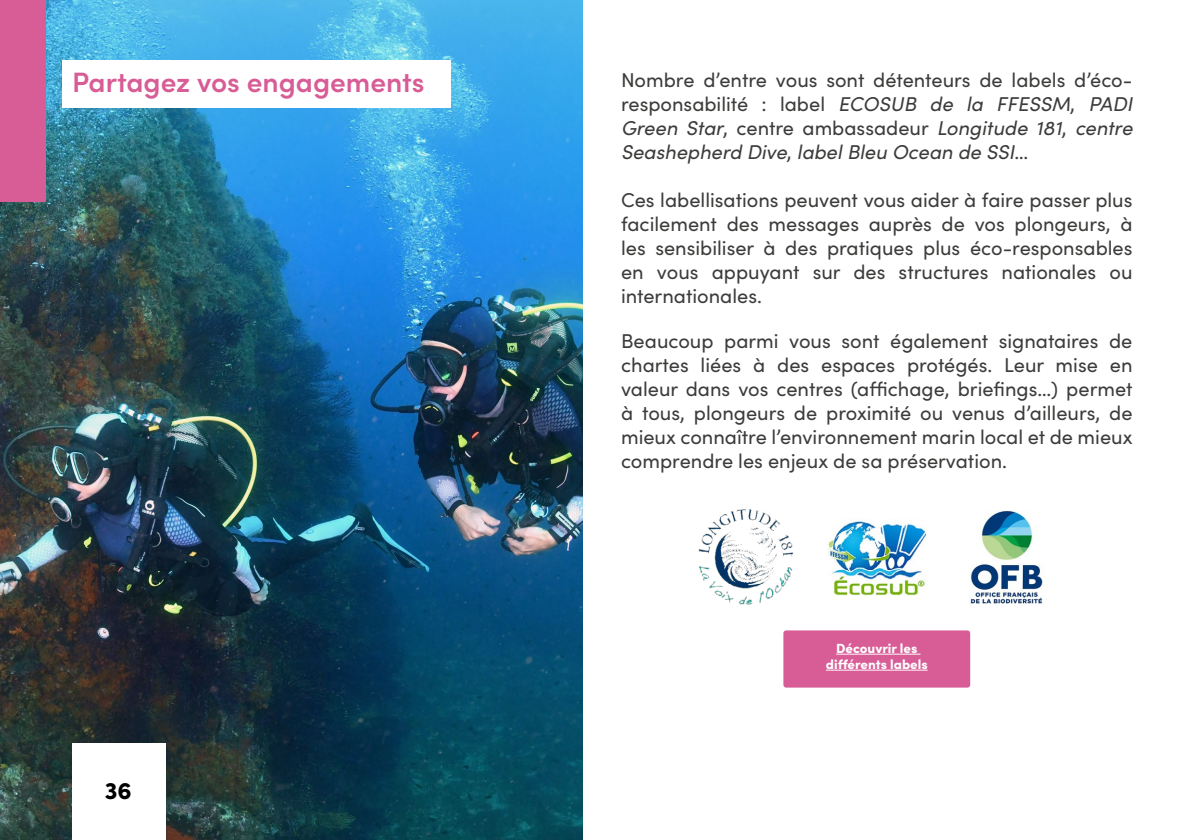
<style>
.page{position:relative;width:1191px;height:840px;background:#fff}
.page>*{position:absolute;margin:0;border:0;box-sizing:border-box;transform-origin:0 0}
.t1{font:600 28px "Sofia Pro";color:#d85c96}
.t2{font:900 24px "Sofia Pro";color:#000}
.t3{font:20px/24px "Sofia Pro";color:#3c3c3b;text-align:justify}
.t4{font:900 13.4px/16px "Sofia Pro";color:#fff;text-align:center}
.s1{font-style:italic}
</style>
<div class="page">
<img style="left:0;top:0;width:583px;height:839px">
<div style="left:62px;top:60px;width:389px;height:48px;background:#fff"></div>
<img style="left:698px;top:509px;width:96px;height:96px">
<img style="left:827px;top:521px;width:100px;height:74px">
<img style="left:970px;top:510px;width:73px;height:93px">
<div style="left:72px;top:743px;width:94px;height:96px;background:#fff"></div>
<div style="left:0;top:0;width:46px;height:201px;background:#d85c96"></div>
<div style="left:783px;top:630px;width:187px;height:57px;background:#d85c96"></div>
<hr style="left:836px;top:653px;width:84px;height:1px;background:#fff">
<hr style="left:826px;top:669px;width:101px;height:1px;background:#fff">
<h1 class="t1" style="left:72px;top:61px;width:354px">Partagez vos engagements</h1>
<p class="t3" style="left:621px;top:66px;width:513px">Nombre d’entre vous sont détenteurs de labels d’éco&shy;responsabilité : label <span class="s1">ECOSUB de la FFESSM</span>, <span class="s1">PADI Green Star</span>, centre ambassadeur <span class="s1">Longitude 181</span>, <span class="s1">centre Seashepherd Dive</span>, <span class="s1">label Bleu Ocean de SSI</span>…</p>
<p class="t3" style="left:621px;top:186px;width:513px">Ces labellisations peuvent vous aider à faire passer plus facilement des messages auprès de vos plongeurs, à les sensibiliser à des pratiques plus éco-responsables en vous appuyant sur des structures nationales ou internationales.</p>
<p class="t3" style="left:621px;top:327px;width:513px">Beaucoup parmi vous sont également signataires de chartes liées à des espaces protégés. Leur mise en valeur dans vos centres (affichage, briefings…) permet à tous, plongeurs de proximité ou venus d’ailleurs, de mieux connaître l’environnement marin local et de mieux comprendre les enjeux de sa préservation.</p>
<p class="t2" style="left:105px;top:771px;width:28px">36</p>
<p class="t4" style="left:826px;top:639px;width:103px">Découvrir les différents labels</p>
</div>
